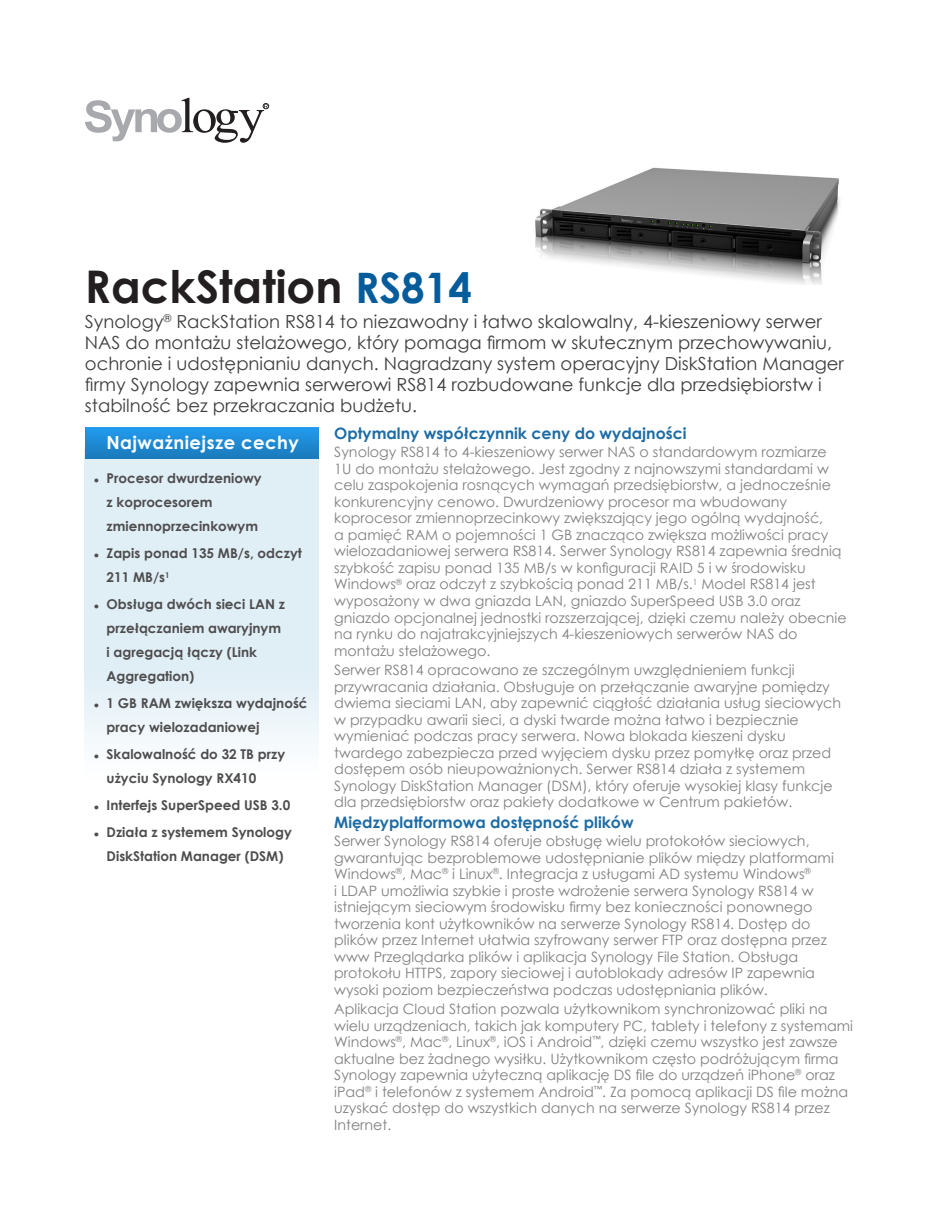
<style>
.page{position:relative;width:944px;height:1214px;background:#fff}
.page>*{position:absolute;margin:0;border:0;box-sizing:border-box;transform-origin:0 0}
.ChapterTitle{font:700 45px "Century Gothic";color:#231f20}
.ChapterTitleDesc{font:18px/21px "Century Gothic";color:#3e3e3f}
.ChapterTitleHighligh{font:700 18px "Century Gothic";letter-spacing:.025em;color:#fff}
.BodyHeading{font:700 15.75px "Century Gothic";color:#1d6ca5}
.BodyContent{font:14.25px/16.5px "Century Gothic";color:#808183}
.ChapterTitleBullet{font:700 13.5px/24px "Century Gothic";color:#4e4d4e}
.s1{font-size:42px;color:#045c9b}
.s2{font-family:"Arial";font-size:9px}
</style>
<div class="page">
<svg style="left:85px;top:98px;width:184px;height:45px"></svg>
<img style="left:85px;top:458px;width:234px;height:284px">
<svg style="left:85px;top:427px;width:234px;height:31px;background:#1e8ad5"></svg>
<img style="left:535px;top:167px;width:305px;height:117px">
<p class="ChapterTitle" style="left:85px;top:253px;width:388px">RackStation <span class="s1">RS814</span></p>
<p class="ChapterTitleDesc" style="left:85px;top:310px;width:760px">Synology<sup>®</sup> RackStation RS814 to niezawodny i łatwo skalowalny, 4-kieszeniowy serwer NAS do montażu stelażowego, który pomaga firmom w skutecznym przechowywaniu, ochronie i udostępnianiu danych. Nagradzany system operacyjny DiskStation Manager firmy Synology zapewnia serwerowi RS814 rozbudowane funkcje dla przedsiębiorstw i stabilność bez przekraczania budżetu.</p>
<p class="ChapterTitleHighligh" style="left:106px;top:429px;width:194px">Najważniejsze cechy</p>
<p class="ChapterTitleBullet" style="left:107px;top:465px;width:156px;text-indent:-13px"><span class="s2">●</span> Procesor dwurdzeniowy z koprocesorem zmiennoprzecinkowym</p>
<p class="ChapterTitleBullet" style="left:107px;top:540px;width:197px;text-indent:-13px"><span class="s2">●</span> Zapis ponad 135 MB/s, odczyt<br>211 MB/s<sup>1</sup></p>
<p class="ChapterTitleBullet" style="left:107px;top:591px;width:180px;text-indent:-13px"><span class="s2">●</span> Obsługa dwóch sieci LAN z przełączaniem awaryjnym i agregacją łączy (Link<br>Aggregation)</p>
<p class="ChapterTitleBullet" style="left:107px;top:690px;width:202px;text-indent:-13px"><span class="s2">●</span> 1 GB RAM zwiększa wydajność pracy wielozadaniowej</p>
<p class="ChapterTitleBullet" style="left:107px;top:741px;width:180px;text-indent:-13px"><span class="s2">●</span> Skalowalność do 32 TB przy użyciu Synology RX410</p>
<p class="ChapterTitleBullet" style="left:94px;top:792px;width:198px"><span class="s2">●</span> Interfejs SuperSpeed USB 3.0</p>
<p class="ChapterTitleBullet" style="left:94px;top:819px;width:199px;text-align:center"><span class="s2">●</span> Działa z systemem Synology<br>DiskStation Manager (DSM)</p>
<p class="BodyHeading" style="left:334px;top:422px;width:354px">Optymalny współczynnik ceny do wydajności</p>
<p class="BodyContent" style="left:334px;top:444px;width:514px">Synology RS814 to 4-kieszeniowy serwer NAS o standardowym rozmiarze 1U do montażu stelażowego. Jest zgodny z najnowszymi standardami w celu zaspokojenia rosnących wymagań przedsiębiorstw, a jednocześnie konkurencyjny cenowo. Dwurdzeniowy procesor ma wbudowany koprocesor zmiennoprzecinkowy zwiększający jego ogólną wydajność,<br>a pamięć RAM o pojemności 1 GB znacząco zwiększa możliwości pracy wielozadaniowej serwera RS814. Serwer Synology RS814 zapewnia średnią szybkość zapisu ponad 135 MB/s w konfiguracji RAID 5 i w środowisku Windows<sup>®</sup> oraz odczyt z szybkością ponad 211 MB/s.<sup>1</sup> Model RS814 jest wyposażony w dwa gniazda LAN, gniazdo SuperSpeed USB 3.0 oraz gniazdo opcjonalnej jednostki rozszerzającej, dzięki czemu należy obecnie na rynku do najatrakcyjniejszych 4-kieszeniowych serwerów NAS do montażu stelażowego.</p>
<p class="BodyContent" style="left:334px;top:661px;width:508px">Serwer RS814 opracowano ze szczególnym uwzględnieniem funkcji przywracania działania. Obsługuje on przełączanie awaryjne pomiędzy dwiema sieciami LAN, aby zapewnić ciągłość działania usług sieciowych w przypadku awarii sieci, a dyski twarde można łatwo i bezpiecznie wymieniać podczas pracy serwera. Nowa blokada kieszeni dysku twardego zabezpiecza przed wyjęciem dysku przez pomyłkę oraz przed dostępem osób nieupoważnionych. Serwer RS814 działa z systemem Synology DiskStation Manager (DSM), który oferuje wysokiej klasy funkcje dla przedsiębiorstw oraz pakiety dodatkowe w Centrum pakietów.</p>
<p class="BodyHeading" style="left:334px;top:810px;width:301px">Międzyplatformowa dostępność plików</p>
<p class="BodyContent" style="left:334px;top:832px;width:501px">Serwer Synology RS814 oferuje obsługę wielu protokołów sieciowych, gwarantując bezproblemowe udostępnianie plików między platformami Windows<sup>®</sup>, Mac<sup>®</sup> i Linux<sup>®</sup>. Integracja z usługami AD systemu Windows<sup>®<br></sup>i LDAP umożliwia szybkie i proste wdrożenie serwera Synology RS814 w istniejącym sieciowym środowisku firmy bez konieczności ponownego tworzenia kont użytkowników na serwerze Synology RS814. Dostęp do plików przez Internet ułatwia szyfrowany serwer FTP oraz dostępna przez www Przeglądarka plików i aplikacja Synology File Station. Obsługa protokołu HTTPS, zapory sieciowej i autoblokady adresów IP zapewnia wysoki poziom bezpieczeństwa podczas udostępniania plików.</p>
<p class="BodyContent" style="left:334px;top:1000px;width:520px">Aplikacja Cloud Station pozwala użytkownikom synchronizować pliki na wielu urządzeniach, takich jak komputery PC, tablety i telefony z systemami Windows<sup>®</sup>, Mac<sup>®</sup>, Linux<sup>®</sup>, iOS i Android<sup>™</sup>, dzięki czemu wszystko jest zawsze aktualne bez żadnego wysiłku. Użytkownikom często podróżującym firma Synology zapewnia użyteczną aplikację DS file do urządzeń iPhone<sup>®</sup> oraz iPad<sup>®</sup> i telefonów z systemem Android<sup>™</sup>. Za pomocą aplikacji DS file można uzyskać dostęp do wszystkich danych na serwerze Synology RS814 przez Internet.</p>
</div>
